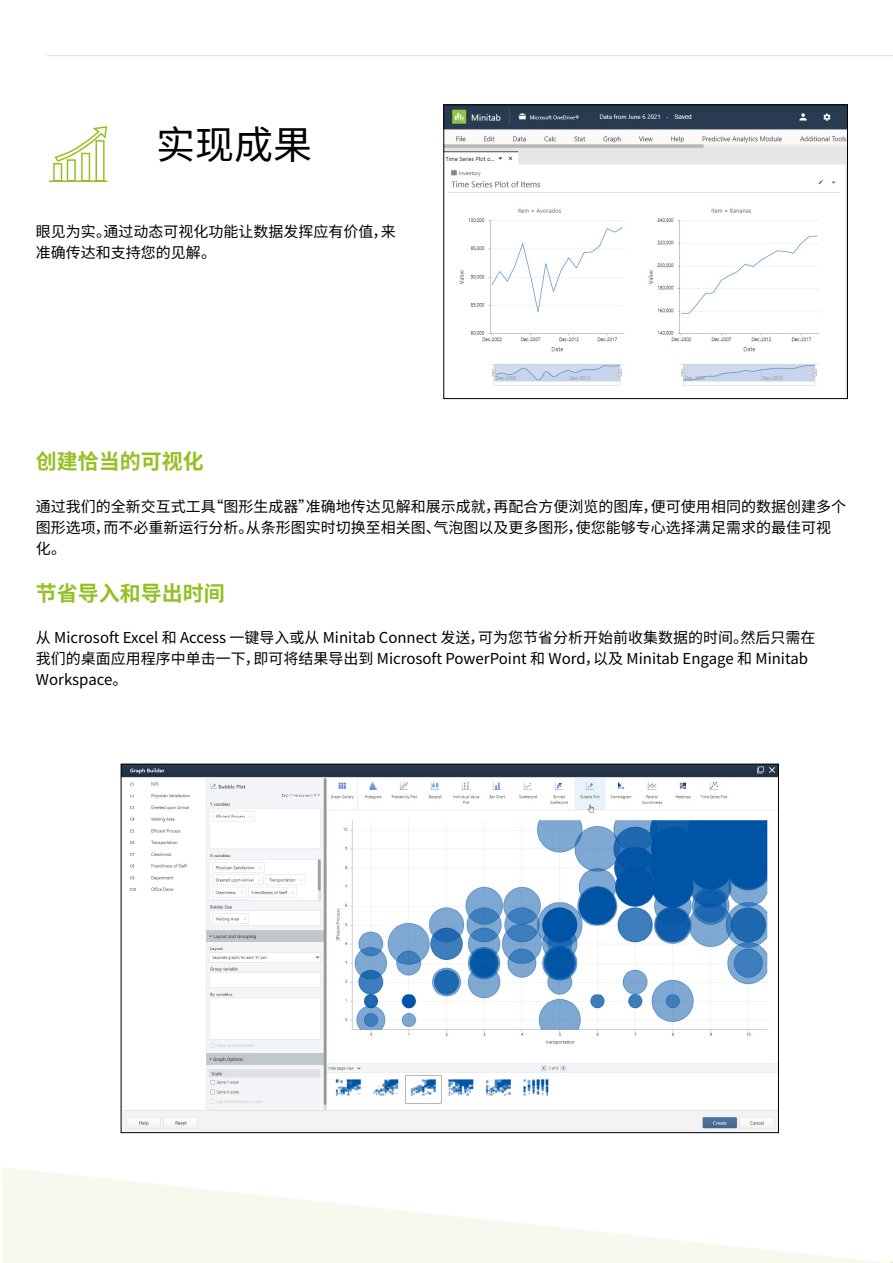
<style>
.page{position:relative;width:893px;height:1263px;background:#fff}
.page>*{position:absolute;margin:0;border:0;box-sizing:border-box;transform-origin:0 0}
.t1{font:39px "Noto Sans SC";color:#000}
.t2{font:700 21px "Noto Sans SC";color:#95c023}
.t3{font:15px/21px "Noto Sans SC";color:#000}
</style>
<div class="page">
<hr style="left:47px;top:55px;width:846px;height:1px;background:#dbdee2">
<img style="left:123px;top:766px;width:654px;height:365px">
<img style="left:445px;top:106px;width:401px;height:291px">
<div style="left:443px;top:104px;width:405px;height:295px;border:1px solid #000"></div>
<svg style="left:48px;top:126px;width:60px;height:56px"></svg>
<svg style="left:2px;top:1167px;width:442px;height:96px;fill:#f6f9ed"></svg>
<svg style="left:444px;top:1131px;width:449px;height:132px"></svg>
<h1 class="t1" style="left:156px;top:123px;width:158px">实现成果</h1>
<p class="t3" style="left:36px;top:221px;width:362px">眼见为实。通过动态可视化功能让数据发挥应有价值，来准确传达和支持您的见解。</p>
<h2 class="t2" style="left:36px;top:450px;width:169px">创建恰当的可视化</h2>
<p class="t3" style="left:36px;top:496px;width:812px">通过我们的全新交互式工具“图形生成器”准确地传达见解和展示成就，再配合方便浏览的图库，便可使用相同的数据创建多个图形选项，而不必重新运行分析。从条形图实时切换至相关图、气泡图以及更多图形，使您能够专心选择满足需求的最佳可视化。</p>
<h2 class="t2" style="left:36px;top:581px;width:191px">节省导入和导出时间</h2>
<p class="t3" style="left:36px;top:627px;width:781px">从 Microsoft Excel 和 Access 一键导入或从 Minitab Connect 发送，可为您节省分析开始前收集数据的时间。然后只需在我们的桌面应用程序中单击一下，即可将结果导出到 Microsoft PowerPoint 和 Word，以及 Minitab Engage 和 Minitab<br>Workspace。</p>
</div>
